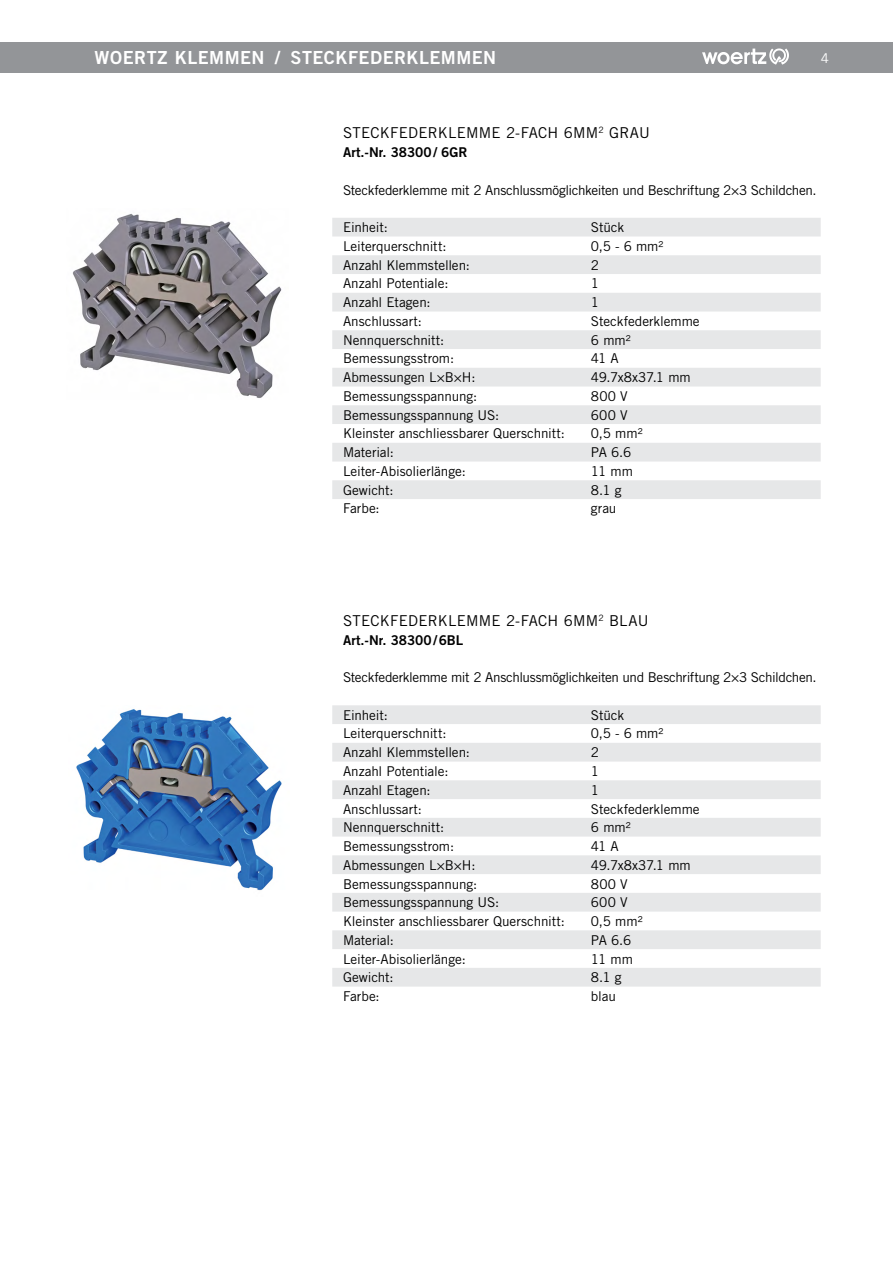
<style>
.page{position:relative;width:893px;height:1263px;background:#fff}
.page>*{position:absolute;margin:0;border:0;box-sizing:border-box;transform-origin:0 0}
.t1{font:18px "Trade Gothic LT Std Bd 2";letter-spacing:.03em;color:#fff}
.t2{font:15px "Trade Gothic LT Std";letter-spacing:.015em;color:#000}
.t3{font:13.5px "Trade Gothic LT Std";letter-spacing:-.005em;color:#000}
.t4{font:13.5px "Trade Gothic LT Std Bd 2";color:#000}
.t5{font:13.5px "Trade Gothic LT Std";color:#fff}
</style>
<div class="page">
<div style="left:0;top:43px;width:893px;height:30px;background:#939598"></div>
<svg style="left:702px;top:48px;width:87px;height:17px"></svg>
<div style="left:332px;top:218px;width:489px;height:18px;background:#e6e7e8"></div>
<div style="left:332px;top:255px;width:489px;height:19px;background:#e6e7e8"></div>
<div style="left:332px;top:293px;width:489px;height:18px;background:#e6e7e8"></div>
<div style="left:332px;top:330px;width:489px;height:19px;background:#e6e7e8"></div>
<div style="left:332px;top:368px;width:489px;height:18px;background:#e6e7e8"></div>
<div style="left:332px;top:405px;width:489px;height:19px;background:#e6e7e8"></div>
<div style="left:332px;top:443px;width:489px;height:18px;background:#e6e7e8"></div>
<div style="left:332px;top:480px;width:489px;height:19px;background:#e6e7e8"></div>
<div style="left:332px;top:705px;width:489px;height:19px;background:#e6e7e8"></div>
<div style="left:332px;top:743px;width:489px;height:18px;background:#e6e7e8"></div>
<div style="left:332px;top:780px;width:489px;height:19px;background:#e6e7e8"></div>
<div style="left:332px;top:818px;width:489px;height:18px;background:#e6e7e8"></div>
<div style="left:332px;top:855px;width:489px;height:19px;background:#e6e7e8"></div>
<div style="left:332px;top:893px;width:489px;height:18px;background:#e6e7e8"></div>
<div style="left:332px;top:930px;width:489px;height:19px;background:#e6e7e8"></div>
<div style="left:332px;top:968px;width:489px;height:18px;background:#e6e7e8"></div>
<img style="left:72px;top:213px;width:210px;height:185px">
<img style="left:76px;top:709px;width:206px;height:182px">
<h1 class="t1" style="left:95px;top:46px;width:158px">WOERTZ KLEMMEN</h1>
<h1 class="t1" style="left:275px;top:46px;width:120px">/ STECKFEDERKLE</h1>
<h1 class="t1" style="left:441px;top:46px;width:43px">MMEN</h1>
<p class="t5" style="left:821px;top:50px;width:10px">4</p>
<p class="t2" style="left:343px;top:124px;width:308px">SteckfederKlemme 2-Fach 6mm<sup>2</sup> grau</p>
<p class="t4" style="left:343px;top:144px;width:126px">ART.-NR. 38300/ 6GR</p>
<p class="t3" style="left:343px;top:182px;width:475px">Steckfederklemme mit 2 Anschlussmöglichkeiten und Beschriftung 2×3 Schildchen.</p>
<p class="t3" style="left:343px;top:219px;width:46px">Einheit:</p>
<p class="t3" style="left:591px;top:219px;width:35px">Stück</p>
<p class="t3" style="left:343px;top:238px;width:105px">Leiterquerschnitt:</p>
<p class="t3" style="left:591px;top:238px;width:74px">0,5 - 6 mm²</p>
<p class="t3" style="left:343px;top:257px;width:129px">Anzahl Klemmstellen:</p>
<p class="t3" style="left:591px;top:257px;width:10px">2</p>
<p class="t3" style="left:343px;top:275px;width:107px">Anzahl Potentiale:</p>
<p class="t3" style="left:591px;top:275px;width:10px">1</p>
<p class="t3" style="left:343px;top:294px;width:89px">Anzahl Etagen:</p>
<p class="t3" style="left:591px;top:294px;width:10px">1</p>
<p class="t3" style="left:343px;top:313px;width:80px">Anschlussart:</p>
<p class="t3" style="left:591px;top:313px;width:110px">Steckfederklemme</p>
<p class="t3" style="left:343px;top:332px;width:103px">Nennquerschnitt:</p>
<p class="t3" style="left:591px;top:332px;width:41px">6 mm²</p>
<p class="t3" style="left:343px;top:350px;width:113px">Bemessungsstrom:</p>
<p class="t3" style="left:591px;top:350px;width:29px">41 A</p>
<p class="t3" style="left:343px;top:369px;width:134px">Abmessungen L×B×H :</p>
<p class="t3" style="left:591px;top:369px;width:101px">49.7x8x37.1 mm</p>
<p class="t3" style="left:343px;top:388px;width:136px">Bemessungsspannung:</p>
<p class="t3" style="left:591px;top:388px;width:38px">800 V</p>
<p class="t3" style="left:343px;top:407px;width:158px">Bemessungsspannung U S:</p>
<p class="t3" style="left:591px;top:407px;width:38px">600 V</p>
<p class="t3" style="left:343px;top:425px;width:223px">Kleinster anschliessbarer Querschnitt:</p>
<p class="t3" style="left:591px;top:425px;width:53px">0,5 mm²</p>
<p class="t3" style="left:343px;top:444px;width:53px">Material:</p>
<p class="t3" style="left:591px;top:444px;width:42px">PA 6.6</p>
<p class="t3" style="left:343px;top:463px;width:124px">Leiter-Abisolierlänge:</p>
<p class="t3" style="left:591px;top:463px;width:43px">11 mm</p>
<p class="t3" style="left:343px;top:482px;width:52px">Gewicht:</p>
<p class="t3" style="left:591px;top:482px;width:32px">8.1 g</p>
<p class="t3" style="left:343px;top:500px;width:38px">Farbe:</p>
<p class="t3" style="left:591px;top:500px;width:27px">grau</p>
<p class="t2" style="left:343px;top:611px;width:307px">SteckfederKlemme 2-Fach 6mm<sup>2</sup> blau</p>
<p class="t4" style="left:343px;top:631px;width:122px">ART.-NR. 38300/6BL</p>
<p class="t3" style="left:343px;top:669px;width:475px">Steckfederklemme mit 2 Anschlussmöglichkeiten und Beschriftung 2×3 Schildchen.</p>
<p class="t3" style="left:343px;top:707px;width:46px">Einheit:</p>
<p class="t3" style="left:591px;top:707px;width:35px">Stück</p>
<p class="t3" style="left:343px;top:725px;width:105px">Leiterquerschnitt:</p>
<p class="t3" style="left:591px;top:725px;width:74px">0,5 - 6 mm²</p>
<p class="t3" style="left:343px;top:744px;width:129px">Anzahl Klemmstellen:</p>
<p class="t3" style="left:591px;top:744px;width:10px">2</p>
<p class="t3" style="left:343px;top:763px;width:107px">Anzahl Potentiale:</p>
<p class="t3" style="left:591px;top:763px;width:10px">1</p>
<p class="t3" style="left:343px;top:782px;width:89px">Anzahl Etagen:</p>
<p class="t3" style="left:591px;top:782px;width:10px">1</p>
<p class="t3" style="left:343px;top:800px;width:80px">Anschlussart:</p>
<p class="t3" style="left:591px;top:800px;width:110px">Steckfederklemme</p>
<p class="t3" style="left:343px;top:819px;width:103px">Nennquerschnitt:</p>
<p class="t3" style="left:591px;top:819px;width:41px">6 mm²</p>
<p class="t3" style="left:343px;top:838px;width:113px">Bemessungsstrom:</p>
<p class="t3" style="left:591px;top:838px;width:29px">41 A</p>
<p class="t3" style="left:343px;top:857px;width:134px">Abmessungen L×B×H :</p>
<p class="t3" style="left:591px;top:857px;width:101px">49.7x8x37.1 mm</p>
<p class="t3" style="left:343px;top:875px;width:136px">Bemessungsspannung:</p>
<p class="t3" style="left:591px;top:875px;width:38px">800 V</p>
<p class="t3" style="left:343px;top:894px;width:158px">Bemessungsspannung U S:</p>
<p class="t3" style="left:591px;top:894px;width:38px">600 V</p>
<p class="t3" style="left:343px;top:913px;width:223px">Kleinster anschliessbarer Querschnitt:</p>
<p class="t3" style="left:591px;top:913px;width:53px">0,5 mm²</p>
<p class="t3" style="left:343px;top:932px;width:53px">Material:</p>
<p class="t3" style="left:591px;top:932px;width:42px">PA 6.6</p>
<p class="t3" style="left:343px;top:950px;width:124px">Leiter-Abisolierlänge:</p>
<p class="t3" style="left:591px;top:950px;width:43px">11 mm</p>
<p class="t3" style="left:343px;top:969px;width:52px">Gewicht:</p>
<p class="t3" style="left:591px;top:969px;width:32px">8.1 g</p>
<p class="t3" style="left:343px;top:988px;width:38px">Farbe:</p>
<p class="t3" style="left:591px;top:988px;width:27px">blau</p>
</div>
